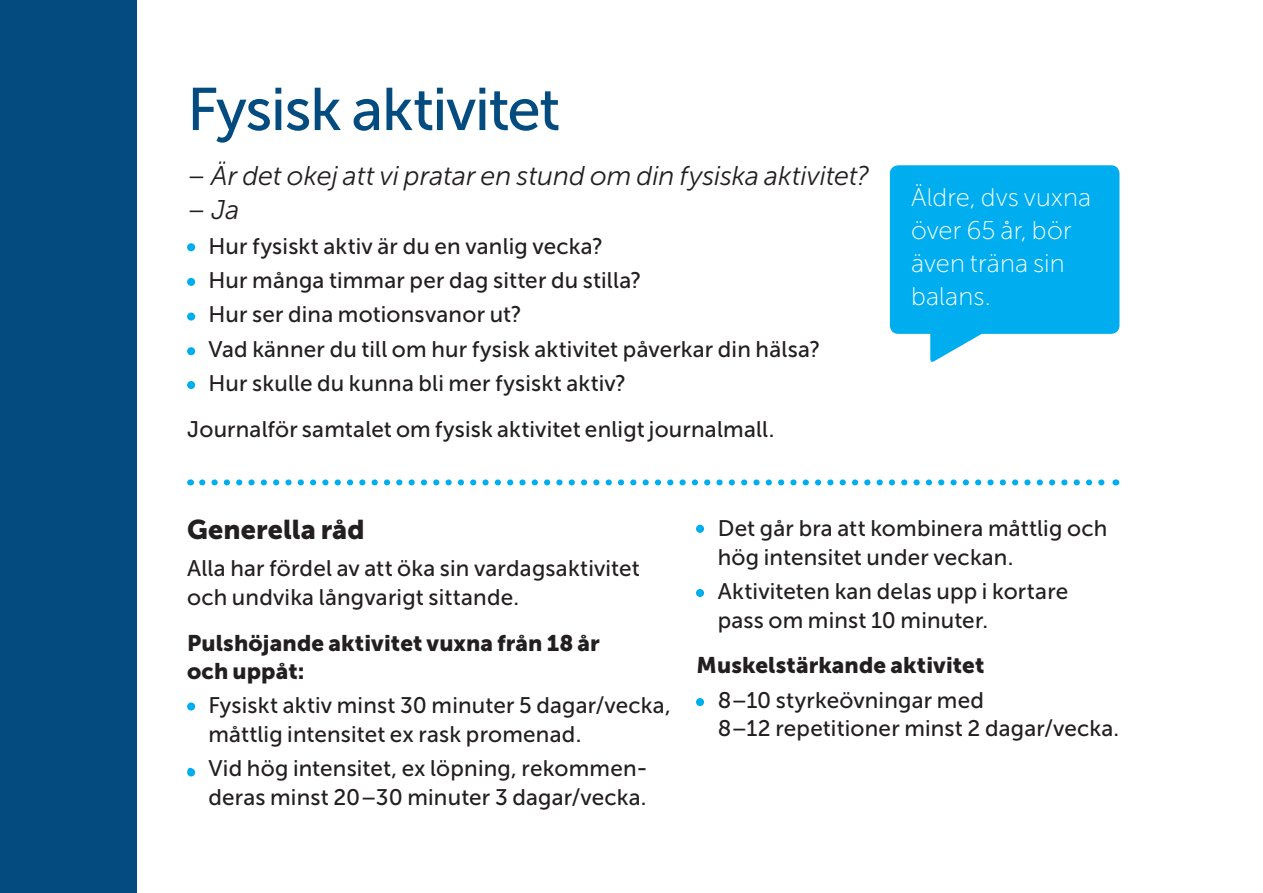
<style>
.page{position:relative;width:1263px;height:893px;background:#fff}
.page>*{position:absolute;margin:0;border:0;box-sizing:border-box;transform-origin:0 0}
.t1{font:60px "Museo Sans 500";letter-spacing:-.02em;color:#044c80}
.t2{font:italic 27px "Museo Sans 300";letter-spacing:-.005em;color:#231f20}
.t3{font:27px "Museo Sans 900";letter-spacing:.005em;color:#231f20}
.t4{font:25.5px/33px "Museo Sans 100";letter-spacing:.005em;color:#fff}
.t5{font:22.5px/28.5px "Museo Sans 500";letter-spacing:.01em;color:#231f20}
.t6{font:22.5px/28.5px "Museo Sans 900";letter-spacing:.005em;color:#231f20}
.s1{font-family:"Myriad Pro";color:#00aeef}
</style>
<div class="page">
<div style="left:0;top:0;width:136px;height:893px;background:#044c80"></div>
<div style="left:890px;top:165px;width:229px;height:169px;background:#00aeef;border-radius:9px"></div>
<svg style="left:930px;top:333px;width:62px;height:29px"></svg>
<svg style="left:202px;top:479px;width:903px;height:6px"></svg>
<div style="left:187px;top:243px;width:8px;height:8px;background:#00aeef;border-radius:50%"></div>
<div style="left:187px;top:313px;width:8px;height:8px;background:#00aeef;border-radius:50%"></div>
<div style="left:187px;top:381px;width:8px;height:8px;background:#00aeef;border-radius:50%"></div>
<div style="left:187px;top:278px;width:8px;height:8px;background:#00aeef;border-radius:50%"></div>
<div style="left:187px;top:347px;width:8px;height:8px;background:#00aeef;border-radius:50%"></div>
<div style="left:187px;top:702px;width:8px;height:8px;background:#00aeef;border-radius:50%"></div>
<div style="left:187px;top:768px;width:8px;height:8px;background:#00aeef;border-radius:50%"></div>
<div style="left:696px;top:525px;width:8px;height:8px;background:#00aeef;border-radius:50%"></div>
<div style="left:696px;top:589px;width:8px;height:8px;background:#00aeef;border-radius:50%"></div>
<div style="left:696px;top:698px;width:8px;height:8px;background:#00aeef;border-radius:50%"></div>
<h1 class="t1" style="left:187px;top:77px;width:375px">Fysisk aktivitet</h1>
<p class="t2" style="left:187px;top:161px;width:684px">– Är det okej att vi pratar en stund om din fysiska aktivitet?</p>
<p class="t2" style="left:187px;top:195px;width:54px">– Ja</p>
<p class="t5" style="left:187px;top:232px;width:417px"><span class="s1">•</span> Hur fysiskt aktiv är du en vanlig vecka?</p>
<p class="t5" style="left:187px;top:266px;width:456px"><span class="s1">•</span> Hur många timmar per dag sitter du stilla?</p>
<p class="t5" style="left:187px;top:301px;width:336px"><span class="s1">•</span> Hur ser dina motionsvanor ut?</p>
<p class="t5" style="left:187px;top:335px;width:635px"><span class="s1">•</span> Vad känner du till om hur fysisk aktivitet påverkar din hälsa?</p>
<p class="t5" style="left:187px;top:361px;width:589px;line-height:45.6px"><span class="s1">•</span> Hur skulle du kunna bli mer fysiskt aktiv?<br>Journalför samtalet om fysisk aktivitet enligt journalmall.</p>
<p class="t4" style="left:911px;top:181px;width:182px">Äldre, dvs vuxna över 65 år, bör även träna sin balans.</p>
<p class="t3" style="left:187px;top:515px;width:179px">Generella råd</p>
<p class="t5" style="left:187px;top:555px;width:454px">Alla har fördel av att öka sin vardagsaktivitet och undvika långvarigt sittande.</p>
<p class="t6" style="left:187px;top:628px;width:414px">Pulshöjande aktivitet vuxna från 18 år och uppåt:</p>
<p class="t5" style="left:208px;top:692px;width:464px;text-indent:-21px"><span class="s1">•</span> Fysiskt aktiv minst 30 minuter 5 dagar/vecka, måttlig intensitet ex rask promenad.</p>
<p class="t5" style="left:187px;top:754px;width:461px;text-align:right"><span class="s1">•</span> Vid hög intensitet, ex löpning, rekommen&shy;deras minst 20–30 minuter 3 dagar/vecka.</p>
<p class="t5" style="left:718px;top:514px;width:391px;text-indent:-21px"><span class="s1">•</span> Det går bra att kombinera måttlig och hög intensitet under veckan.</p>
<p class="t5" style="left:718px;top:577px;width:352px;text-indent:-21px"><span class="s1">•</span> Aktiviteten kan delas upp i kortare pass om minst 10 minuter.</p>
<p class="t6" style="left:696px;top:651px;width:289px">Muskelstärkande aktivitet</p>
<p class="t5" style="left:718px;top:686px;width:403px;text-indent:-21px"><span class="s1">•</span> 8–10 styrkeövningar med<br>8–12 repetitioner minst 2 dagar/vecka.</p>
</div>
